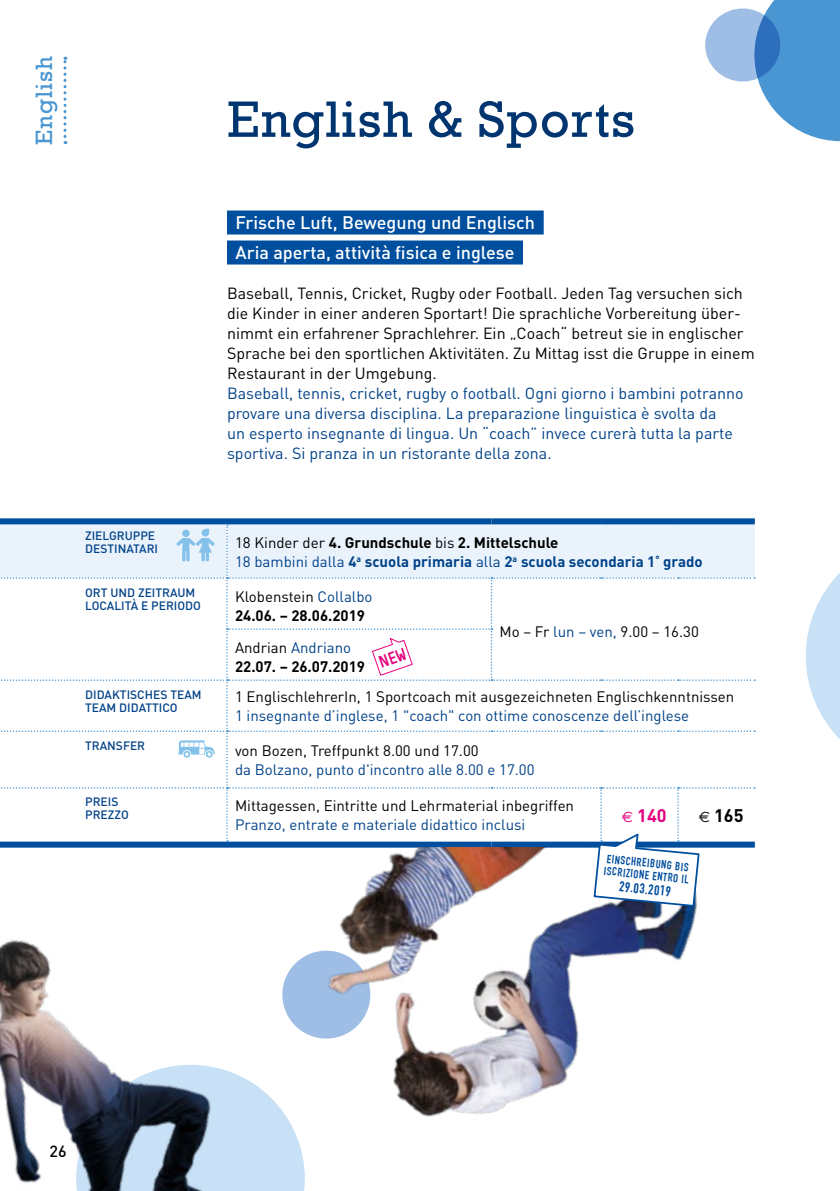
<style>
.page{position:relative;width:840px;height:1191px;background:#fff}
.page>*{position:absolute;margin:0;border:0;box-sizing:border-box;transform-origin:0 0}
.t1{font:52px "Rockwell";letter-spacing:.02em;color:#003570}
.t2{font:24px "Rockwell";letter-spacing:.04em;color:#4996d2}
.t3{font:500 18px/30px "DIN";color:#fff}
.t4{font:700 18px "DIN";color:#e5007d}
.t5{font:700 18px "DIN";color:#000}
.t6{font:16px/20px "DIN";color:#000}
.t7{font:16px/20px "DIN";color:#004288}
.t8{font:500 16px "DIN";color:#000}
.t9{font:15px "DIN";color:#000}
.t10{font:15px "DIN";color:#004288}
.t11{font:700 15px/19px "DIN";color:#004288}
.t12{font:700 15px/19px "DIN";color:#000}
.t13{font:700 14px "DIN Condensed";color:#004e9e}
.t14{font:500 12px/13px "DIN";color:#004288}
.t15{font:700 11.6px/12px "DIN Condensed";color:#004e9e}
.s1{font-weight:400;color:#000}
.s2{color:#000}
.s3{font-weight:400}
.s4{font-weight:400;color:#004288}
.s5{color:#004288}
.s6{font-family:"Euro Sans";font-weight:400;font-size:15px}
</style>
<div class="page">
<svg style="left:63px;top:57px;width:3px;height:87px"></svg>
<svg style="left:805px;top:604px;width:34px;height:134px"></svg>
<div style="left:227px;top:210px;width:316px;height:24px;background:#004e9e"></div>
<div style="left:227px;top:240px;width:295px;height:24px;background:#004e9e"></div>
<div style="left:0;top:518px;width:227px;height:6px;background:#004e9e"></div>
<div style="left:227px;top:518px;width:264px;height:6px;background:#004e9e"></div>
<div style="left:491px;top:518px;width:109px;height:6px;background:#004e9e"></div>
<div style="left:600px;top:518px;width:77px;height:6px;background:#004e9e"></div>
<div style="left:677px;top:518px;width:77px;height:6px;background:#004e9e"></div>
<img style="left:282px;top:907px;width:415px;height:210px">
<svg style="left:234px;top:1064px;width:71px;height:127px"></svg>
<img style="left:0;top:940px;width:234px;height:251px">
<svg style="left:754px;top:0;width:85px;height:141px"></svg>
<svg style="left:704px;top:9px;width:75px;height:72px;background:#84abdb"></svg>
<img style="left:818px;top:574px;width:21px;height:162px">
<svg style="left:0;top:524px;width:754px;height:383px"></svg>
<h2 class="t2" style="left:30px;top:145px;width:90px;rotate:-90deg">English</h2>
<h1 class="t1" style="left:227px;top:89px;width:409px">English &amp; Sports</h1>
<p class="t3" style="left:235px;top:207px;width:301px">Frische Luft, Bewegung und Englisch<br>Aria aperta, attività fisica e inglese</p>
<p class="t6" style="left:227px;top:283px;width:529px">Baseball, Tennis, Cricket, Rugby oder Football. Jeden Tag versuchen sich die Kinder in einer anderen Sportart! Die sprachliche Vorbereitung über&shy;nimmt ein erfahrener Sprachlehrer. Ein „Coach“ betreut sie in englischer Sprache bei den sportlichen Aktivitäten. Zu Mittag isst die Gruppe in einem Restaurant in der Umgebung.</p>
<p class="t7" style="left:227px;top:383px;width:518px">Baseball, tennis, cricket, rugby o football. Ogni giorno i bambini potranno provare una diversa disciplina. La preparazione linguistica è svolta da<br>un esperto insegnante di lingua. Un “coach” invece curerà tutta la parte sportiva. Si pranza in un ristorante della zona.</p>
<p class="t14" style="left:85px;top:528px;width:74px">ZIELGRUPPE<br>DESTINATARI</p>
<p class="t11" style="left:235px;top:532px;width:469px"><span class="s1">18 Kinder der</span> <span class="s2">4. Grundschule</span> <span class="s1">bis</span> <span class="s2">2. Mittelschule<br></span><span class="s3">18 bambini dalla</span> 4<sup>a</sup> scuola primaria <span class="s3">alla</span> 2<sup>a</sup> scuola secondaria 1<sup>°</sup> grado</p>
<p class="t14" style="left:85px;top:585px;width:117px">ORT UND ZEITRAUM<br>LOCALITÀ E PERIODO</p>
<p class="t12" style="left:235px;top:586px;width:139px"><span class="s3">Klobenstein</span> <span class="s4">Collalbo<br></span>24.06. – 28.06.2019</p>
<p class="t9" style="left:499px;top:622px;width:201px">Mo – Fr <span class="s5">lun – ven,</span> 9.00 – 16.30</p>
<p class="t12" style="left:235px;top:637px;width:131px"><span class="s3">Andrian</span> <span class="s4">Andriano<br></span>22.07. – 26.07.2019</p>
<p class="t14" style="left:85px;top:687px;width:118px">DIDAKTISCHES TEAM<br>TEAM DIDATTICO</p>
<p class="t9" style="left:235px;top:687px;width:500px">1 EnglischlehrerIn, 1 Sportcoach mit ausgezeichneten Englischkenntnissen</p>
<p class="t10" style="left:235px;top:706px;width:455px">1 insegnante d’inglese, 1 "coach" con ottime conoscenze dell’inglese</p>
<p class="t14" style="left:85px;top:738px;width:61px">TRANSFER</p>
<p class="t9" style="left:235px;top:741px;width:245px">von Bozen, Treffpunkt 8.00 und 17.00</p>
<p class="t10" style="left:235px;top:760px;width:301px">da Bolzano, punto d'incontro alle 8.00 e 17.00</p>
<p class="t14" style="left:85px;top:795px;width:45px">PREIS<br>PREZZO</p>
<p class="t9" style="left:235px;top:796px;width:340px">Mittagessen, Eintritte und Lehrmaterial inbegriffen</p>
<p class="t10" style="left:235px;top:815px;width:292px">Pranzo, entrate e materiale didattico inclusi</p>
<p class="t4" style="left:621px;top:804px;width:46px"><span class="s6">€</span> 140</p>
<p class="t5" style="left:698px;top:804px;width:46px"><span class="s6">€</span> 165</p>
<p class="t15" style="left:605px;top:852px;width:87px;rotate:6deg">EINSCHREIBUNG BIS<br>ISCRIZIONE ENTRO IL</p>
<p class="t13" style="left:619px;top:878px;width:53px;rotate:6deg">29.03.2019</p>
<p class="t8" style="left:50px;top:1141px;width:19px">26</p>
</div>
